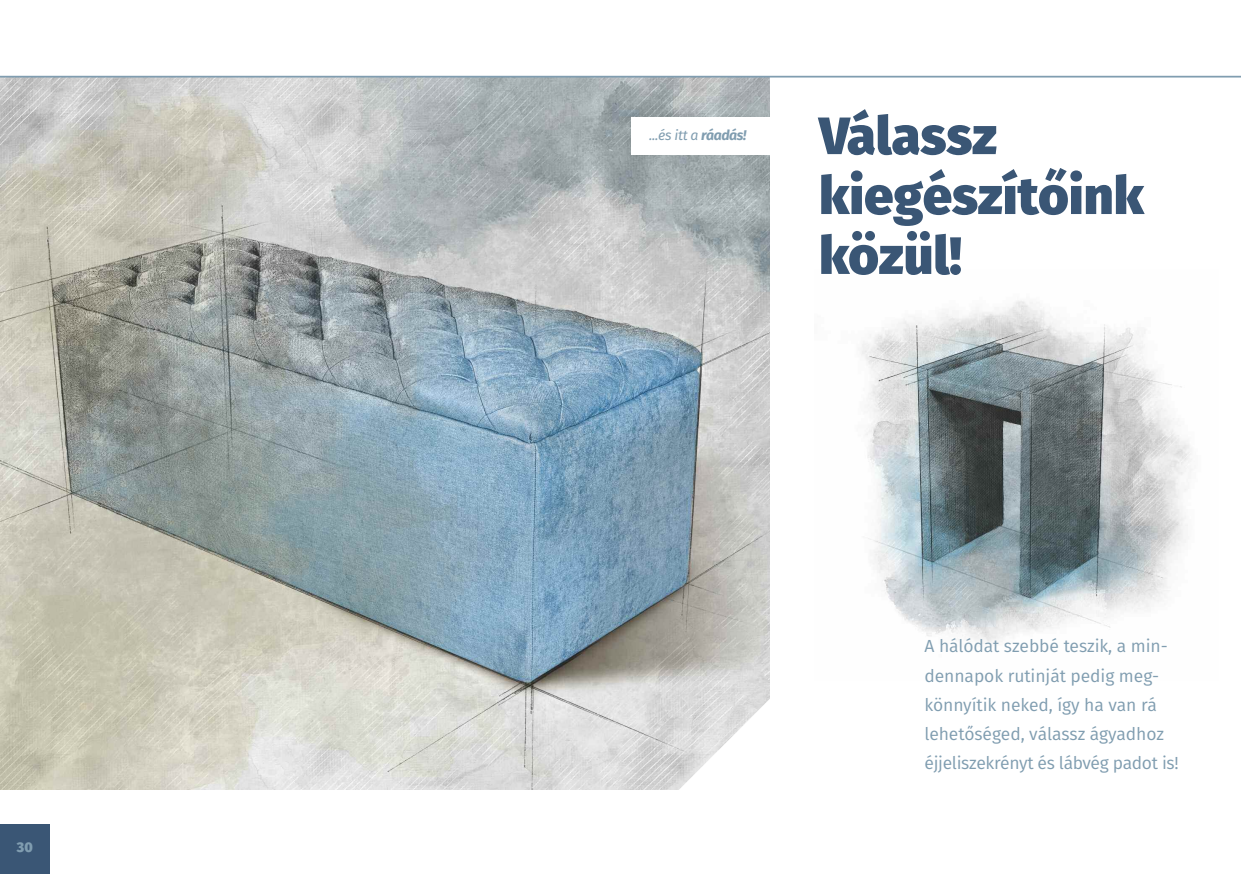
<style>
.page{position:relative;width:1241px;height:874px;background:#fff}
.page>*{position:absolute;margin:0;border:0;box-sizing:border-box;transform-origin:0 0}
.t1{font:800 52.5px/59.9px "Fira Sans";color:#3a5675}
.t2{font:17.5px/29.2px "Fira Sans";letter-spacing:-.005em;color:#809db0}
.t3{font:italic 14px "Fira Sans";color:#809db0}
.t4{font:800 14px "Fira Sans";color:#809db0}
.s1{font-weight:700}
</style>
<div class="page">
<img style="left:861px;top:301px;width:331px;height:343px">
<div style="left:0;top:823px;width:50px;height:50px;background:#3a5675"></div>
<img style="left:0;top:77px;width:769px;height:712px">
<svg style="left:665px;top:685px;width:105px;height:105px"></svg>
<div style="left:630px;top:117px;width:142px;height:37px;background:#fff"></div>
<hr style="left:0;top:76px;width:1240px;height:1px;background:#809db0">
<p class="t4" style="left:17px;top:841px;width:17px">30</p>
<p class="t3" style="left:649px;top:129px;width:99px">...és itt a <span class="s1">ráadás!</span></p>
<h1 class="t1" style="left:819px;top:110px;width:327px">Válassz kiegészítőink közül!</h1>
<p class="t2" style="left:924px;top:632px;width:255px">A hálódat szebbé teszik, a min&shy;dennapok rutinját pedig meg&shy;könnyítik neked, így ha van rá lehetőséged, válassz ágyadhoz éjjeliszekrényt és lábvég padot is!</p>
</div>
